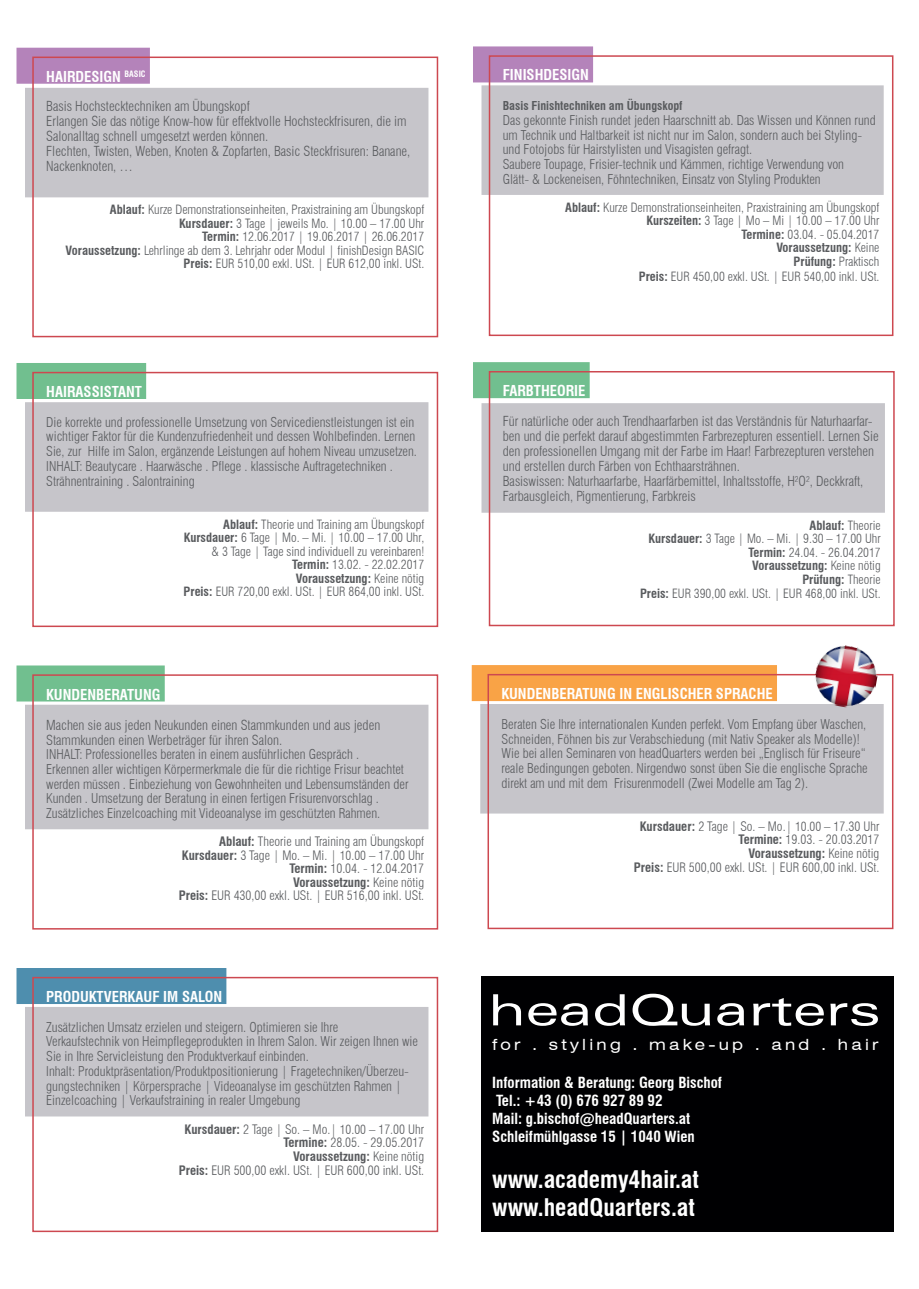
<style>
.page{position:relative;width:919px;height:1289px;background:#fff}
.page>*{position:absolute;margin:0;border:0;box-sizing:border-box;transform-origin:0 0}
.t1{font:700 condensed 23.7px "Swiss 721 BT";color:#fff}
.t2{font:expanded 15.45px "Swiss 721 BT";letter-spacing:.21em;color:#fff}
.t3{font:700 condensed 15px/18px "Swiss 721 BT";color:#fff}
.Ü_Make-up{font:700 condensed 14.7px "Swiss 721 BT";color:#fff}
.Ü_English{font:700 condensed 14.7px "Swiss 721 BT";color:#fff}
.Ü_Lehrgang{font:700 condensed 14.7px "Swiss 721 BT";color:#fff}
.Absatzformat_6{font:700 condensed 14.7px "Swiss 721 BT";color:#fff}
.Absatzformat_4{font:300 condensed 13.5px/15px "Swiss 721 BT";color:#595b5e}
.Absatzformat_8{font:300 condensed 13.5px/15px "Swiss 721 BT";color:#595b5e}
.Absatzformat_4-2{font:300 condensed 13.2px/14.7px "Swiss 721 BT";color:#595b5e}
.text_ablauf{font:300 condensed 12.75px/13.5px "Swiss 721 BT";color:#595b5e;text-align:right}
.Absatzformat_9{font:300 condensed 12.75px/13.5px "Swiss 721 BT";color:#595b5e;text-align:right}
.text_ablauf-2{font:300 condensed 12.45px/13.5px "Swiss 721 BT";color:#595b5e;text-align:right}
.Absatzformat_4-3{font:700 condensed 12px "Swiss 721 BT";color:#595b5e}
.s1{font-weight:700}
.s2{font-size:12.45px}
</style>
<div class="page">
<div style="left:16px;top:48px;width:134px;height:36px;background:#b483ba"></div>
<div style="left:25px;top:88px;width:403px;height:109px;background:#c6c5ca"></div>
<div style="left:32px;top:57px;width:406px;height:280px;border:2px solid #cd4850"></div>
<div style="left:473px;top:46px;width:120px;height:36px;background:#b483ba"></div>
<div style="left:481px;top:85px;width:402px;height:110px;background:#c6c5ca"></div>
<div style="left:488px;top:55px;width:405px;height:281px;border:2px solid #cd4850"></div>
<div style="left:16px;top:363px;width:130px;height:36px;background:#71bf8f"></div>
<div style="left:25px;top:402px;width:403px;height:110px;background:#c6c5ca"></div>
<div style="left:32px;top:372px;width:406px;height:255px;border:2px solid #cd4850"></div>
<div style="left:16px;top:665px;width:149px;height:36px;background:#71bf8f"></div>
<div style="left:25px;top:704px;width:403px;height:125px;background:#c6c5ca"></div>
<div style="left:32px;top:674px;width:406px;height:255px;border:2px solid #cd4850"></div>
<div style="left:473px;top:362px;width:116px;height:36px;background:#71bf8f"></div>
<div style="left:481px;top:403px;width:403px;height:109px;background:#c6c5ca"></div>
<div style="left:488px;top:371px;width:406px;height:255px;border:2px solid #cd4850"></div>
<div style="left:471px;top:665px;width:306px;height:36px;background:#f9a346"></div>
<div style="left:480px;top:704px;width:403px;height:109px;background:#c6c5ca"></div>
<div style="left:487px;top:674px;width:406px;height:255px;border:2px solid #cd4850"></div>
<div style="left:16px;top:968px;width:210px;height:36px;background:#4e8eae"></div>
<div style="left:25px;top:1006px;width:403px;height:110px;background:#c6c5ca"></div>
<div style="left:32px;top:976px;width:406px;height:255px;border:2px solid #cd4850"></div>
<div style="left:480px;top:976px;width:413px;height:255px;background:#000002"></div>
<svg style="left:493px;top:993px;width:384px;height:32px"></svg>
<img style="left:810px;top:645px;width:71px;height:63px">
<p class="Ü_Lehrgang" style="left:46px;top:68px;width:101px">HAIRDESIGN <sup>BASIC</sup></p>
<p class="Absatzformat_4" style="left:46px;top:99px;width:205px">Basis Hochstecktechniken am Übungskopf</p>
<p class="Absatzformat_4" style="left:46px;top:114px;width:362px">Erlangen Sie das nötige Know-how für effektvolle Hochsteckfrisuren, die im<br>Salonalltag schnell umgesetzt werden können.</p>
<p class="Absatzformat_4" style="left:46px;top:144px;width:365px">Flechten, Twisten, Weben, Knoten &amp; Zopfarten, Basic Steckfrisuren: Banane,<br>Nackenknoten, …</p>
<p class="text_ablauf-2" style="left:66px;top:203px;width:360px"><span class="s1">Ablauf:</span> Kurze Demonstrationseinheiten, Praxistraining am Übungskopf <span class="s1">Kursdauer:</span> 3 Tage | jeweils Mo. | 10.00 – 17.00 Uhr<br><span class="s1">Termin:</span> 12.06.2017 | 19.06.2017 | 26.06.2017<br><span class="s1">Voraussetzung:</span> Lehrlinge ab dem 3. Lehrjahr oder Modul | finishDesign BASIC <span class="s1">Preis:</span> EUR 510,00 exkl. USt. | EUR 612,00 inkl. USt.</p>
<p class="Ü_Make-up" style="left:46px;top:383px;width:97px">HAIRASSISTANT</p>
<p class="Absatzformat_4-2" style="left:46px;top:414px;width:372px">Die korrekte und professionelle Umsetzung von Servicedienstleistungen ist ein wichtiger Faktor für die Kundenzufriedenheit und dessen Wohlbefinden. Lernen<br>Sie, zur Hilfe im Salon, ergänzende Leistungen auf hohem Niveau umzusetzen.</p>
<p class="Absatzformat_4-2" style="left:46px;top:458px;width:348px">INHALT: Beautycare . Haarwäsche . Pflege . klassische Auftragetechniken .<br>Strähnentraining . Salontraining</p>
<p class="text_ablauf-2" style="left:184px;top:517px;width:242px"><span class="s1">Ablauf:</span> Theorie und Training am Übungskopf <span class="s1">Kursdauer:</span> 6 Tage | Mo. – Mi. | 10.00 – 17.00 Uhr, &amp; 3 Tage | Tage sind individuell zu vereinbaren!<br><span class="s1">Termin:</span> 13.02. - 22.02.2017<br><span class="s1">Voraussetzung:</span> Keine nötig<br><span class="s1">Preis:</span> EUR 720,00 exkl. USt. | EUR 864,00 inkl. USt.</p>
<p class="Ü_Make-up" style="left:46px;top:685px;width:116px">KUNDENBERATUNG</p>
<p class="Absatzformat_8" style="left:46px;top:717px;width:335px">Machen sie aus jeden Neukunden einen Stammkunden und aus jeden<br>Stammkunden einen Werbeträger für ihren Salon.</p>
<p class="Absatzformat_4-2" style="left:46px;top:747px;width:314px">INHALT: Professionelles beraten in einem ausführlichen Gespräch .</p>
<p class="Absatzformat_4-2" style="left:46px;top:761px;width:364px">Erkennen aller wichtigen Körpermerkmale die für die richtige Frisur beachtet werden müssen . Einbeziehung von Gewohnheiten und Lebensumständen der Kunden . Umsetzung der Beratung in einen fertigen Frisurenvorschlag .<br>Zusätzliches Einzelcoaching mit Videoanalyse im geschützten Rahmen.</p>
<p class="Absatzformat_9" style="left:179px;top:834px;width:247px"><span class="s1">Ablauf:</span> Theorie und Training am Übungskopf <span class="s1">Kursdauer:</span> 3 Tage | Mo. – Mi. | <span class="s2">10.00</span> – 17.00 Uhr <span class="s1">Termin:</span> 10.04. - 12.04.2017<br><span class="s1">Voraussetzung:</span> Keine nötig<br><span class="s1">Preis:</span> EUR 430,00 exkl. USt. | EUR 516,00 inkl. USt.</p>
<p class="Absatzformat_6" style="left:46px;top:987px;width:177px">PRODUKTVERKAUF IM SALON</p>
<p class="Absatzformat_4-2" style="left:46px;top:1019px;width:373px">Zusätzlichen Umsatz erzielen und steigern. Optimieren sie Ihre<br>Verkaufstechnik von Heimpflegeprodukten in Ihrem Salon. Wir zeigen Ihnen wie<br>Sie in Ihre Servicleistung den Produktverkauf einbinden.</p>
<p class="Absatzformat_4-2" style="left:46px;top:1063px;width:364px">Inhalt: Produktpräsentation/Produktpositionierung | Fragetechniken/Überzeu&shy;gungstechniken | Körpersprache | Videoanalyse im geschützten Rahmen |<br>Einzelcoaching | Verkaufstraining in realer Umgebung</p>
<p class="text_ablauf" style="left:185px;top:1122px;width:241px"><span class="s1">Kursdauer:</span> 2 Tage | So. – Mo.| <span class="s2">10.00</span> – 17.00 Uhr<br><span class="s1">Termine:</span> 28.05. - 29.05.2017<br><span class="s1">Voraussetzung:</span> Keine nötig</p>
<p class="text_ablauf" style="left:179px;top:1163px;width:247px"><span class="s1">Preis:</span> EUR 500,00 exkl. USt. | EUR 600,00 inkl. USt.</p>
<p class="Ü_Lehrgang" style="left:502px;top:66px;width:88px">FINISHDESIGN</p>
<p class="Absatzformat_4-3" style="left:502px;top:99px;width:181px">Basis Finishtechniken am Übungskopf</p>
<p class="Absatzformat_4-2" style="left:502px;top:113px;width:374px">Das gekonnte Finish rundet jeden Haarschnitt ab. Das Wissen und Können rund um Technik und Haltbarkeit ist nicht nur im Salon, sondern auch bei Styling&shy;und Fotojobs für Hairstylisten und Visagisten gefragt.</p>
<p class="Absatzformat_4-2" style="left:502px;top:157px;width:343px">Saubere Toupage, Frisier-technik und Kämmen, richtige Verwendung von<br>Glätt- &amp; Lockeneisen, Föhntechniken, Einsatz von Styling Produkten</p>
<p class="text_ablauf-2" style="left:565px;top:201px;width:316px"><span class="s1">Ablauf:</span> Kurze Demonstrationseinheiten, Praxistraining am Übungskopf <span class="s1">Kurszeiten:</span> 3 Tage | Mo – Mi | 10.00 – 17.00 Uhr<br><span class="s1">Termine:</span> 03.04. - 05.04.2017<br><span class="s1">Voraussetzung:</span> Keine<br><span class="s1">Prüfung:</span> Praktisch</p>
<p class="text_ablauf-2" style="left:638px;top:269px;width:242px"><span class="s1">Preis:</span> EUR 450,00 exkl. USt. | EUR 540,00 inkl. USt.</p>
<p class="Ü_Make-up" style="left:502px;top:382px;width:84px">FARBTHEORIE</p>
<p class="Absatzformat_4" style="left:502px;top:414px;width:377px">Für natürliche oder auch Trendhaarfarben ist das Verständnis für Naturhaarfar&shy;ben und die perfekt darauf abgestimmten Farbrezepturen essentiell. Lernen Sie den professionellen Umgang mit der Farbe im Haar! Farbrezepturen verstehen und erstellen durch Färben von Echthaarsträhnen.<br>Basiswissen: Naturhaarfarbe, Haarfärbemittel, Inhaltsstoffe, H<sup>2</sup>O<sup>2</sup>, Deckkraft, Farbausgleich, Pigmentierung, Farbkreis</p>
<p class="text_ablauf-2" style="left:648px;top:518px;width:234px"><span class="s1">Ablauf:</span> Theorie<br><span class="s1">Kursdauer:</span> 3 Tage | Mo. – Mi. | 9.30 – 17.00 Uhr<br><span class="s1">Termin:</span> 24.04. - 26.04.2017<br><span class="s1">Voraussetzung:</span> Keine nötig<br><span class="s1">Prüfung:</span> Theorie</p>
<p class="text_ablauf-2" style="left:640px;top:587px;width:242px"><span class="s1">Preis:</span> EUR 390,00 exkl. USt. | EUR 468,00 inkl. USt.</p>
<p class="Ü_English" style="left:501px;top:685px;width:273px">KUNDENBERATUNG IN ENGLISCHER SPRACHE</p>
<p class="Absatzformat_4-2" style="left:501px;top:716px;width:366px">Beraten Sie Ihre internationalen Kunden perfekt. Vom Empfang über Waschen,<br>Schneiden, Föhnen bis zur Verabschiedung (mit Nativ Speaker als Modelle)!</p>
<p class="Absatzformat_4-2" style="left:501px;top:746px;width:367px">Wie bei allen Seminaren von headQuarters werden bei „Englisch für Friseure“ reale Bedingungen geboten. Nirgendwo sonst üben Sie die englische Sprache direkt am und mit dem Frisurenmodell (Zwei Modelle am Tag 2).</p>
<p class="text_ablauf" style="left:639px;top:819px;width:241px"><span class="s1">Kursdauer:</span> 2 Tage | So. – Mo.| <span class="s2">10.00</span> – 17.30 Uhr<br><span class="s1">Termine:</span> 19.03. - 20.03.2017<br><span class="s1">Voraussetzung:</span> Keine nötig</p>
<p class="text_ablauf" style="left:634px;top:860px;width:247px"><span class="s1">Preis:</span> EUR 500,00 exkl. USt. | EUR 600,00 inkl. USt.</p>
<p class="t2" style="left:492px;top:1035px;width:387px">for . styling . make-up . and . hair</p>
<p class="t3" style="left:492px;top:1073px;width:231px">Information &amp; Beratung: Georg Bischof<br>Tel.: +43 (0) 676 927 89 92</p>
<p class="t3" style="left:492px;top:1109px;width:199px">Mail: g.bischof@headQuarters.at</p>
<p class="t3" style="left:492px;top:1127px;width:204px">Schleifmühlgasse 15 | 1040 Wien</p>
<p class="t1" style="left:492px;top:1165px;width:208px">www.academy4hair.at</p>
<p class="t1" style="left:492px;top:1193px;width:204px">www.headQuarters.at</p>
</div>
